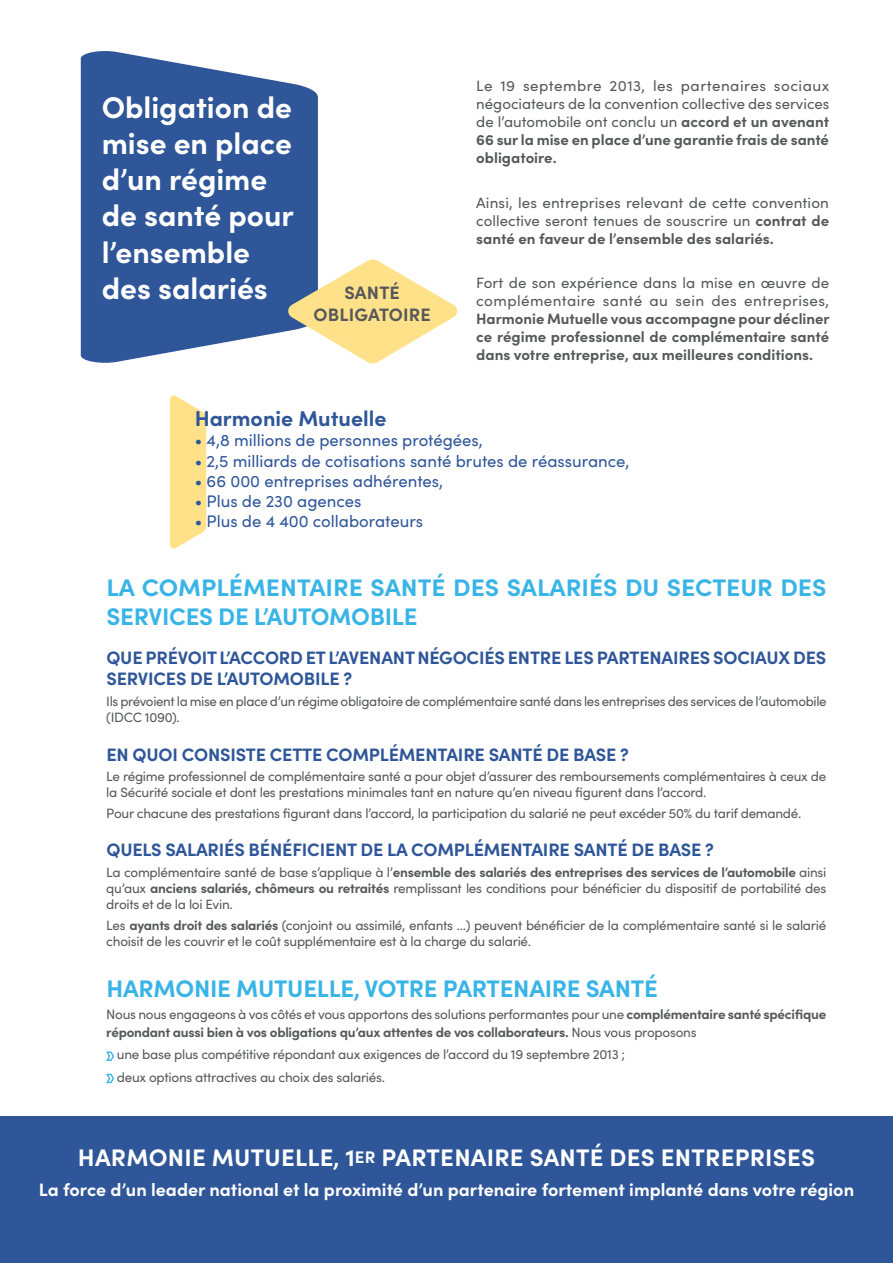
<style>
.page{position:relative;width:893px;height:1263px;background:#fff}
.page>*{position:absolute;margin:0;border:0;box-sizing:border-box;transform-origin:0 0}
.t1{font:700 30px/36px "Sofia Pro";color:#fff}
.t2{font:700 24px/28.8px "Sofia Pro";letter-spacing:-.01em;color:#39b4e7}
.t3{font:700 24px "Sofia Pro";letter-spacing:.01em;color:#fff}
._01_TITRE{font:700 21.45px "Sofia Pro";color:#2f5699}
._01_-_Titre{font:700 18px/21.6px "Sofia Pro";letter-spacing:-.01em;color:#2f5699}
.t4{font:700 18px "Sofia Pro";color:#fff}
.t5{font:700 18px/21.6px "Sofia Pro";letter-spacing:.01em;color:#57585a;text-align:center}
.ENC_TEXTE{font:16.8px "Sofia Pro";color:#2f5699}
.Texte_courant_myriad{font:15px/18px "Sofia Pro";color:#57585a;text-align:justify}
.Texte_courant_myriad-2{font:700 15px/18px "Sofia Pro";color:#57585a;text-align:justify}
.Texte_courant_myriad-3{font:13.5px/16.2px "Sofia Pro";letter-spacing:-.02em;color:#57585a}
.Texte_courant_myriad-4{font:700 13.5px/18px "Sofia Pro";letter-spacing:-.02em;color:#57585a}
.s1{font-weight:700}
.s2{font-weight:400}
.s3{font-size:16.8px}
</style>
<div class="page">
<div style="left:0;top:1116px;width:893px;height:147px;background:#2f5699"></div>
<svg style="left:106px;top:1051px;width:8px;height:10px"></svg>
<svg style="left:106px;top:1074px;width:8px;height:9px"></svg>
<svg style="left:81px;top:51px;width:237px;height:312px;background:#4266a2"></svg>
<svg style="left:170px;top:395px;width:36px;height:154px;background:#ffe496"></svg>
<svg style="left:287px;top:259px;width:171px;height:105px"></svg>
<p class="t1" style="left:102px;top:88px;width:194px">Obligation de mise en place d’un régime de santé pour l’ensemble des salariés</p>
<p class="t5" style="left:314px;top:281px;width:119px">SANTÉ<br>OBLIGATOIRE</p>
<p class="Texte_courant_myriad" style="left:476px;top:76px;width:355px">Le 19 septembre 2013, les partenaires sociaux négociateurs de la convention collective des services de l’automobile ont conclu un <span class="s1">accord et un avenant 66 sur la mise en place d’une garantie frais de santé obligatoire.</span></p>
<p class="Texte_courant_myriad" style="left:476px;top:193px;width:354px">Ainsi, les entreprises relevant de cette convention collective seront tenues de souscrire un <span class="s1">contrat de santé en faveur de l’ensemble des salariés.</span></p>
<p class="Texte_courant_myriad-2" style="left:476px;top:273px;width:355px"><span class="s2">Fort de son expérience dans la mise en œuvre de complémentaire santé au sein des entreprises, </span>Harmonie Mutuelle vous accompagne pour décliner ce régime professionnel de complémentaire santé dans votre entreprise, aux meilleures conditions.</p>
<p class="_01_TITRE" style="left:195px;top:402px;width:193px">Harmonie Mutuelle</p>
<p class="ENC_TEXTE" style="left:195px;top:428px;width:289px">• 4,8 millions de personnes protégées,</p>
<p class="ENC_TEXTE" style="left:195px;top:448px;width:436px">• 2,5 milliards de cotisations santé brutes de réassurance,</p>
<p class="ENC_TEXTE" style="left:195px;top:468px;width:250px">• 66 000 entreprises adhérentes,</p>
<p class="ENC_TEXTE" style="left:195px;top:489px;width:168px">• Plus de 230 agences</p>
<p class="ENC_TEXTE" style="left:195px;top:509px;width:230px">• Plus de 4 400 collaborateurs</p>
<p class="t2" style="left:106px;top:571px;width:722px">LA COMPLÉMENTAIRE SANTÉ DES SALARIÉS DU SECTEUR DES<br>SERVICES DE L’AUTOMOBILE</p>
<p class="_01_-_Titre" style="left:106px;top:645px;width:721px">QUE PRÉVOIT L’ACCORD ET L’AVENANT NÉGOCIÉS ENTRE LES PARTENAIRES SOCIAUX DES<br>SERVICES DE L’AUTOMOBILE ?</p>
<p class="Texte_courant_myriad-3" style="left:106px;top:692px;width:722px">Ils prévoient la mise en place d’un régime obligatoire de complémentaire santé dans les entreprises des services de l’automobile (IDCC 1090).</p>
<p class="_01_-_Titre" style="left:106px;top:742px;width:524px">EN QUOI CONSISTE CETTE COMPLÉMENTAIRE SANTÉ DE BASE ?</p>
<p class="Texte_courant_myriad-3" style="left:106px;top:767px;width:721px">Le régime professionnel de complémentaire santé a pour objet d’assurer des remboursements complémentaires à ceux de la Sécurité sociale et dont les prestations minimales tant en nature qu’en niveau figurent dans l’accord.</p>
<p class="Texte_courant_myriad-3" style="left:106px;top:804px;width:697px">Pour chacune des prestations figurant dans l’accord, la participation du salarié ne peut excéder 50% du tarif demandé.</p>
<p class="_01_-_Titre" style="left:106px;top:838px;width:609px">QUELS SALARIÉS BÉNÉFICIENT DE LA COMPLÉMENTAIRE SANTÉ DE BASE ?</p>
<p class="Texte_courant_myriad-3" style="left:106px;top:863px;width:722px;text-align:justify">La complémentaire santé de base s’applique à l’<span class="s1">ensemble des salariés des entreprises des services de l’automobile</span> ainsi qu’aux <span class="s1">anciens salariés, chômeurs ou retraités</span> remplissant les conditions pour bénéficier du dispositif de portabilité des droits et de la loi Evin.</p>
<p class="Texte_courant_myriad-3" style="left:106px;top:916px;width:721px">Les <span class="s1">ayants droit des salariés</span> (conjoint ou assimilé, enfants …) peuvent bénéficier de la complémentaire santé si le salarié choisit de les couvrir et le coût supplémentaire est à la charge du salarié.</p>
<p class="t2" style="left:106px;top:972px;width:553px">HARMONIE MUTUELLE, VOTRE PARTENAIRE SANTÉ</p>
<p class="Texte_courant_myriad-4" style="left:106px;top:1004px;width:721px"><span class="s2">Nous nous engageons à vos côtés et vous apportons des solutions performantes pour une</span> complémentaire santé spécifique répondant aussi bien à vos obligations qu’aux attentes de vos collaborateurs. <span class="s2">Nous vous proposons</span></p>
<p class="Texte_courant_myriad-3" style="left:117px;top:1046px;width:510px">une base plus compétitive répondant aux exigences de l’accord du 19 septembre 2013 ;</p>
<p class="Texte_courant_myriad-3" style="left:117px;top:1068px;width:270px">deux options attractives au choix des salariés.</p>
<p class="t3" style="left:78px;top:1139px;width:739px">HARMONIE MUTUELLE, 1<span class="s3">ER</span> PARTENAIRE SANTÉ DES ENTREPRISES</p>
<p class="t4" style="left:39px;top:1176px;width:817px">La force d’un leader national et la proximité d’un partenaire fortement implanté dans votre région</p>
</div>
